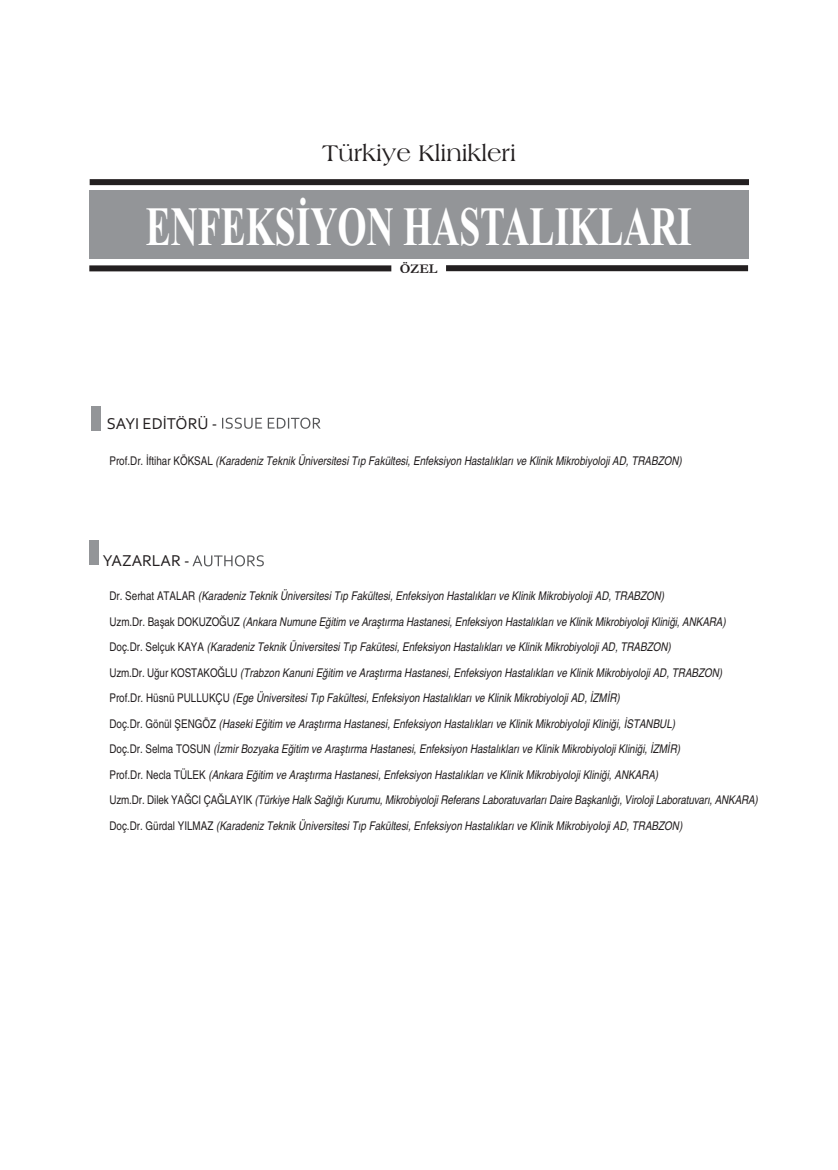
<style>
.page{position:relative;width:838px;height:1170px;background:#fff}
.page>*{position:absolute;margin:0;border:0;box-sizing:border-box;transform-origin:0 0}
.t1{font:700 55.35px "Times New Roman";color:#fff;scale:.68 1}
.t2{font:24px "Americana BT Roman";color:#231f20}
.t3{font:16.5px "Corbel";color:#231f20}
.t4{font:700 13.5px "Garamond";color:#231f20}
.t5{font:italic condensed 12px/25.5px "Helvetica";color:#231f20}
.s1{font-style:normal}
</style>
<div class="page">
<div style="left:89px;top:191px;width:659px;height:68px;background:#939598"></div>
<div style="left:90px;top:179px;width:659px;height:6px;background:#231f20"></div>
<div style="left:89px;top:265px;width:302px;height:6px;background:#231f20"></div>
<div style="left:446px;top:265px;width:302px;height:6px;background:#231f20"></div>
<div style="left:91px;top:406px;width:9px;height:25px;background:#939598"></div>
<svg style="left:222px;top:417px;width:67px;height:12px"></svg>
<div style="left:89px;top:540px;width:10px;height:24px;background:#939598"></div>
<svg style="left:192px;top:555px;width:72px;height:11px"></svg>
<h2 class="t2" style="left:322px;top:138px;width:195px">Türkiye Klinikleri</h2>
<h1 class="t1" style="left:146px;top:193px;width:805px">ENFEKSİYON HASTALIKLARI</h1>
<p class="t4" style="left:399px;top:260px;width:39px">ÖZEL</p>
<h3 class="t3" style="left:107px;top:413px;width:112px">SAYI EDİTÖRÜ -</h3>
<p class="t5" style="left:109px;top:448px;width:574px"><span class="s1">Prof.Dr. İftihar KÖKSAL</span> (Karadeniz Teknik Üniversitesi Tıp Fakültesi, Enfeksiyon Hastalıkları ve Klinik Mikrobiyoloji AD, TRABZON)</p>
<h3 class="t3" style="left:103px;top:551px;width:88px">YAZARLAR -</h3>
<p class="t5" style="left:109px;top:583px;width:650px"><span class="s1">Dr. Serhat ATALAR</span> (Karadeniz Teknik Üniversitesi Tıp Fakültesi, Enfeksiyon Hastalıkları ve Klinik Mikrobiyoloji AD, TRABZON)<br><span class="s1">Uzm.Dr. Başak DOKUZOĞUZ</span> (Ankara Numune Eğitim ve Araştırma Hastanesi, Enfeksiyon Hastalıkları ve Klinik Mikrobiyoloji Kliniği, ANKARA)<br><span class="s1">Doç.Dr. Selçuk KAYA</span> (Karadeniz Teknik Üniversitesi Tıp Fakütesi, Enfeksiyon Hastalıkları ve Klinik Mikrobiyoloji AD, TRABZON)<br><span class="s1">Uzm.Dr. Uğur KOSTAKOĞLU</span> (Trabzon Kanuni Eğitim ve Araştırma Hastanesi, Enfeksiyon Hastalıkları ve Klinik Mikrobiyoloji AD, TRABZON)<br><span class="s1">Prof.Dr. Hüsnü PULLUKÇU</span> (Ege Üniversitesi Tıp Fakültesi, Enfeksiyon Hastalıkları ve Klinik Mikrobiyoloji AD, İZMİR)<br><span class="s1">Doç.Dr. Gönül ŞENGÖZ</span> (Haseki Eğitim ve Araştırma Hastanesi, Enfeksiyon Hastalıkları ve Klinik Mikrobiyoloji Kliniği, İSTANBUL)<br><span class="s1">Doç.Dr. Selma TOSUN</span> (İzmir Bozyaka Eğitim ve Araştırma Hastanesi, Enfeksiyon Hastalıkları ve Klinik Mikrobiyoloji Kliniği, İZMİR)<br><span class="s1">Prof.Dr. Necla TÜLEK</span> (Ankara Eğitim ve Araştırma Hastanesi, Enfeksiyon Hastalıkları ve Klinik Mikrobiyoloji Kliniği, ANKARA)<br><span class="s1">Uzm.Dr. Dilek YAĞCI ÇAĞLAYIK</span> (Türkiye Halk Sağlığı Kurumu, Mikrobiyoloji Referans Laboratuvarları Daire Başkanlığı, Viroloji Laboratuvarı, ANKARA)<br><span class="s1">Doç.Dr. Gürdal YILMAZ</span> (Karadeniz Teknik Üniversitesi Tıp Fakültesi, Enfeksiyon Hastalıkları ve Klinik Mikrobiyoloji AD, TRABZON)</p>
</div>
